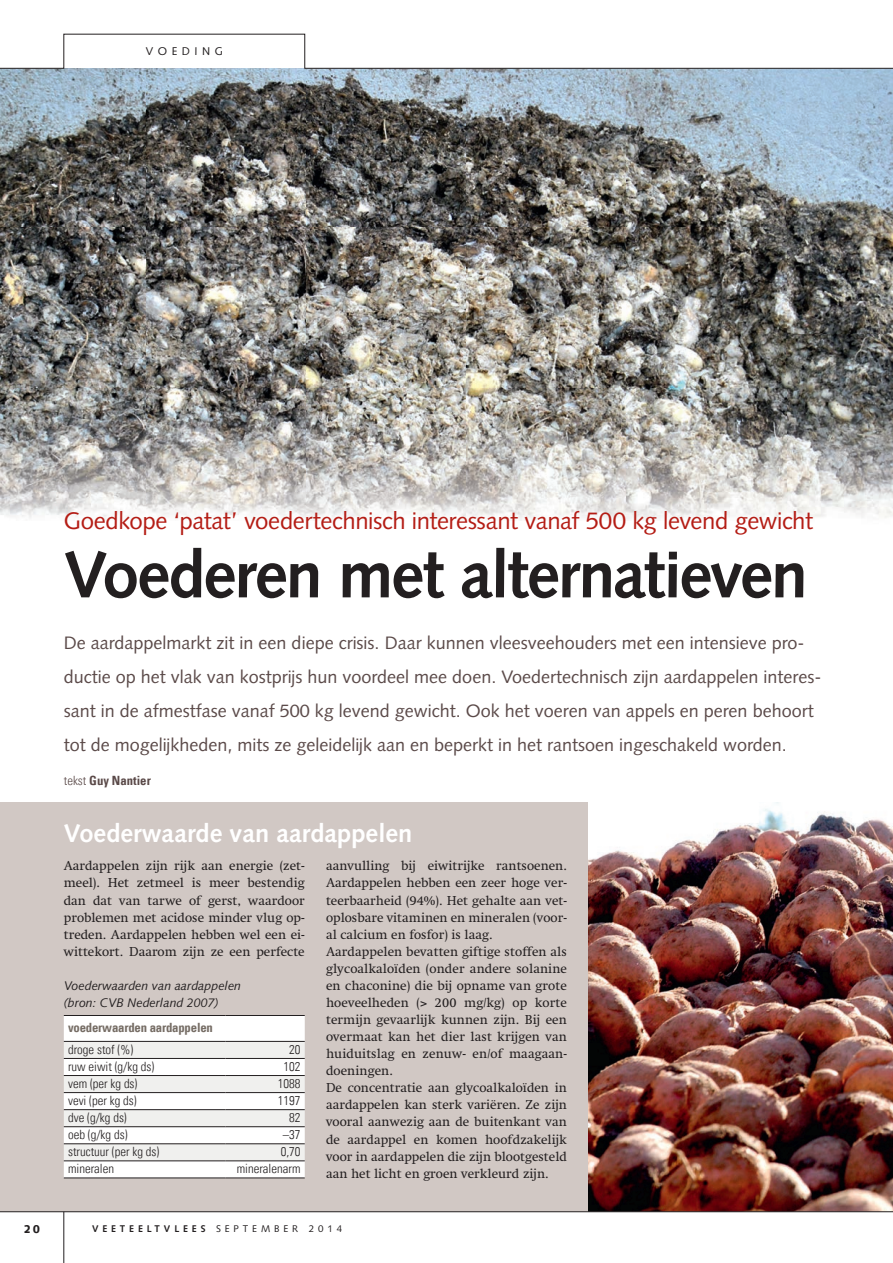
<style>
.page{position:relative;width:893px;height:1263px;background:#fff}
.page>*{position:absolute;margin:0;border:0;box-sizing:border-box;transform-origin:0 0}
.t1{font:700 66px "Syntax LT Pro";letter-spacing:-.03em;color:#231f20}
.t2{font:700 25.5px "Syntax LT Pro";color:#fff}
.t3{font:24px "Syntax LT Pro";letter-spacing:-.02em;color:#b41d15}
.t4{font:18px/34.2px "Syntax LT Pro";color:#5b4a49}
.t5{font:13.2px/17.1px "Swift LT Pro";color:#231f20;text-align:justify}
.t6{font:12.75px "Univers Com 47 Light Cond";color:#231f20}
.t7{font:12.75px/21.6px "Univers Com 67 Bold Cond";letter-spacing:-.015em;color:#766d65}
.t8{font:12.75px "Univers Com 67 Bold Cond";color:#5b4a49}
.t9{font:italic 12.45px/17.1px "Syntax LT Pro";color:#231f20}
.t10{font:11.25px "Syntax LT Pro";color:#231f20}
.t11{font:900 11.25px "Syntax LT Pro";color:#231f20}
.t12{font:700 9.75px "Syntax LT Pro";letter-spacing:.4em;color:#231f20}
.s1{font-family:"Univers Com 47 Light Cond"}
.s2{font-family:"Univers Com 47 Light Cond";color:#231f20}
.s3{font-weight:400}
</style>
<div class="page">
<div style="left:0;top:802px;width:893px;height:410px;background:#d1c8c4"></div>
<hr style="left:892px;top:68px;width:1px;height:734px;background:#d1c8c4">
<img style="left:0;top:69px;width:893px;height:586px">
<img style="left:588px;top:802px;width:305px;height:409px">
<svg style="left:64px;top:1016px;width:241px;height:162px;background:#f6f5f5"></svg>
<hr style="left:64px;top:1015px;width:161px;height:1px;background:#231f20">
<hr style="left:225px;top:1015px;width:80px;height:1px;background:#231f20">
<hr style="left:64px;top:1041px;width:161px;height:1px;background:#231f20">
<hr style="left:225px;top:1041px;width:80px;height:1px;background:#231f20">
<hr style="left:64px;top:1058px;width:161px;height:1px;background:#231f20">
<hr style="left:225px;top:1058px;width:80px;height:1px;background:#231f20">
<hr style="left:64px;top:1075px;width:161px;height:1px;background:#231f20">
<hr style="left:225px;top:1075px;width:80px;height:1px;background:#231f20">
<hr style="left:64px;top:1092px;width:161px;height:1px;background:#231f20">
<hr style="left:225px;top:1092px;width:80px;height:1px;background:#231f20">
<hr style="left:64px;top:1109px;width:161px;height:1px;background:#231f20">
<hr style="left:225px;top:1109px;width:80px;height:1px;background:#231f20">
<hr style="left:64px;top:1126px;width:161px;height:1px;background:#231f20">
<hr style="left:225px;top:1126px;width:80px;height:1px;background:#231f20">
<hr style="left:64px;top:1143px;width:161px;height:1px;background:#231f20">
<hr style="left:225px;top:1143px;width:80px;height:1px;background:#231f20">
<hr style="left:64px;top:1160px;width:161px;height:1px;background:#231f20">
<hr style="left:225px;top:1160px;width:80px;height:1px;background:#231f20">
<hr style="left:64px;top:1178px;width:161px;height:1px;background:#231f20">
<hr style="left:225px;top:1178px;width:80px;height:1px;background:#231f20">
<svg style="left:0;top:33px;width:893px;height:36px"></svg>
<svg style="left:0;top:1211px;width:893px;height:52px"></svg>
<hr style="left:64px;top:1212px;width:1px;height:51px;background:#231f20">
<p class="t10" style="left:146px;top:45px;width:79px">VOEDING</p>
<p class="t3" style="left:64px;top:507px;width:751px">Goedkope ‘patat’ voedertechnisch interessant vanaf 500 kg levend gewicht</p>
<p class="t1" style="left:64px;top:536px;width:745px">Voederen met alternatieven</p>
<p class="t4" style="left:64px;top:625px;width:759px">De aardappelmarkt zit in een diepe crisis. Daar kunnen vleesveehouders met een intensieve pro&shy;ductie op het vlak van kostprĳs hun voordeel mee doen. Voedertechnisch zĳn aardappelen interes&shy;sant in de afmestfase vanaf 500 kg levend gewicht. Ook het voeren van appels en peren behoort tot de mogelĳkheden, mits ze geleidelĳk aan en beperkt in het rantsoen ingeschakeld worden.</p>
<p class="t8" style="left:64px;top:773px;width:89px"><span class="s1">tekst</span> Guy Nantier</p>
<p class="t2" style="left:64px;top:818px;width:350px">Voederwaarde van aardappelen</p>
<p class="t5" style="left:64px;top:857px;width:242px">Aardappelen zĳn rĳk aan energie (zet&shy;meel). Het zetmeel is meer bestendig dan dat van tarwe of gerst, waardoor problemen met acidose minder vlug op&shy;treden. Aardappelen hebben wel een ei&shy;wittekort. Daarom zĳn ze een perfecte</p>
<p class="t9" style="left:64px;top:977px;width:179px">Voederwaarden van aardappelen (bron: CVB Nederland 2007)</p>
<p class="t7" style="left:68px;top:1017px;width:146px">voederwaarden aardappelen <span class="s2">droge stof (%)</span></p>
<p class="t6" style="left:289px;top:1041px;width:13px">20</p>
<p class="t6" style="left:68px;top:1058px;width:88px">ruw eiwit (g/kg ds)</p>
<p class="t6" style="left:284px;top:1058px;width:18px">102</p>
<p class="t6" style="left:68px;top:1076px;width:71px">vem (per kg ds)</p>
<p class="t6" style="left:278px;top:1076px;width:24px">1088</p>
<p class="t6" style="left:68px;top:1093px;width:70px">vevi (per kg ds)</p>
<p class="t6" style="left:278px;top:1093px;width:24px">1197</p>
<p class="t6" style="left:68px;top:1110px;width:60px">dve (g/kg ds)</p>
<p class="t6" style="left:289px;top:1110px;width:13px">82</p>
<p class="t6" style="left:68px;top:1127px;width:61px">oeb (g/kg ds)</p>
<p class="t6" style="left:283px;top:1127px;width:19px">–37</p>
<p class="t6" style="left:68px;top:1144px;width:93px">structuur (per kg ds)</p>
<p class="t6" style="left:281px;top:1144px;width:21px">0,70</p>
<p class="t6" style="left:68px;top:1161px;width:48px">mineralen</p>
<p class="t6" style="left:237px;top:1161px;width:65px">mineralenarm</p>
<p class="t5" style="left:326px;top:857px;width:242px;text-align:left">aanvulling bĳ eiwitrĳke rantsoenen.<br>Aardappelen hebben een zeer hoge ver&shy;teerbaarheid (94%). Het gehalte aan vet&shy;oplosbare vitaminen en mineralen (voor&shy;al calcium en fosfor) is laag.<br>Aardappelen bevatten giftige stoffen als glycoalkaloïden (onder andere solanine en chaconine) die bĳ opname van grote hoeveelheden (&gt; 200 mg/kg) op korte termĳn gevaarlĳk kunnen zĳn. Bĳ een overmaat kan het dier last krĳgen van huiduitslag en zenuw- en/of maagaan&shy;doeningen.<br>De concentratie aan glycoalkaloïden in aardappelen kan sterk variëren. Ze zĳn vooral aanwezig aan de buitenkant van de aardappel en komen hoofdzakelĳk voor in aardappelen die zĳn blootgesteld aan het licht en groen verkleurd zĳn.</p>
<p class="t11" style="left:24px;top:1222px;width:18px">20</p>
<p class="t12" style="left:92px;top:1223px;width:252px">VEETEELTVLEES <span class="s3">SEPTEMBER 2014</span></p>
</div>
